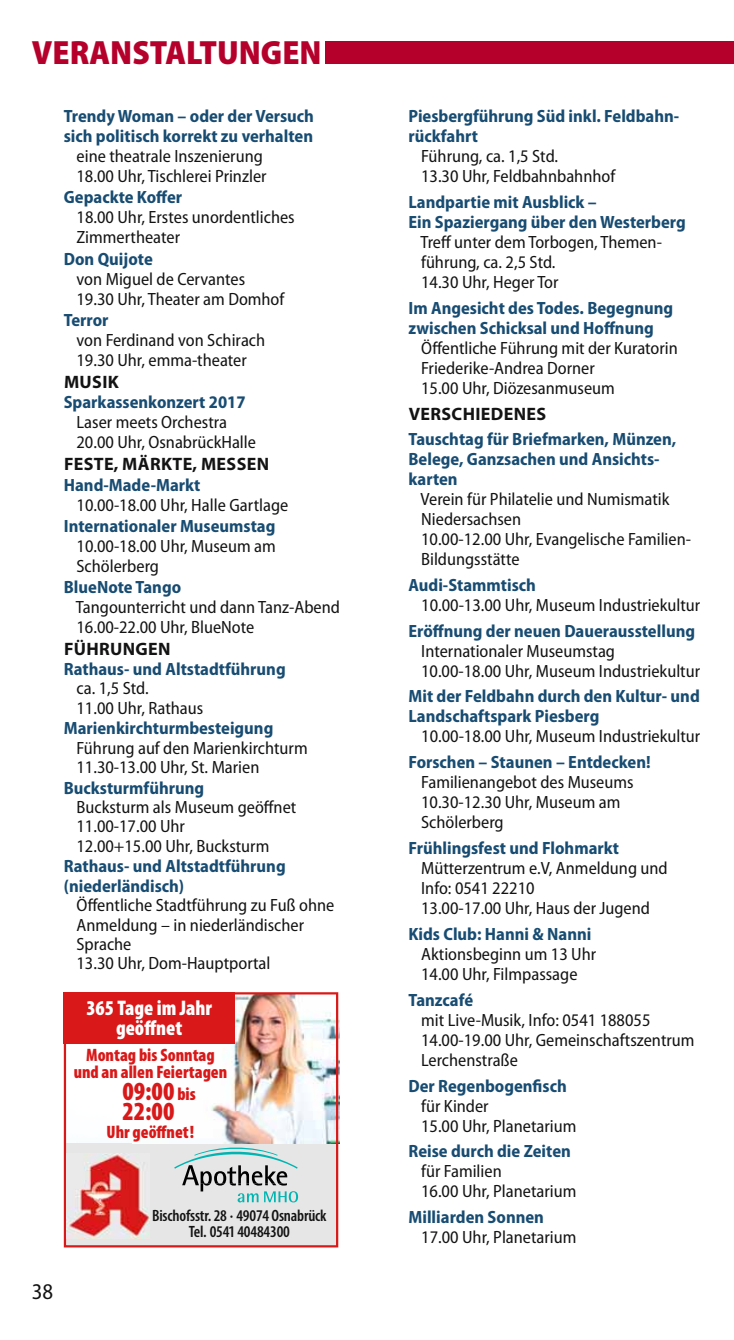
<style>
.page{position:relative;width:734px;height:1340px;background:#fff}
.page>*{position:absolute;margin:0;border:0;box-sizing:border-box;transform-origin:0 0}
.t1{font:900 semi-condensed 33.75px "Myriad Pro";color:#b6002c}
.t2{font:900 condensed 26.32px/20.5px "Myriad Pro";color:#d91919}
.t3{font:semi-condensed 22.5px "Myriad Pro";color:#141314}
.t4{font:900 condensed 21.15px/20.2px "Myriad Pro";color:#fff;text-align:center}
.t5{font:900 condensed 18px/17.3px "Myriad Pro";color:#d91919;text-align:center}
.t6{font:700 18px "Myriad Pro";letter-spacing:.02em;color:#141314}
.t7{font:semi-condensed 17.78px/20px "Myriad Pro";color:#141314}
.t8{font:700 semi-condensed 17.78px "Myriad Pro";color:#184c72}
.t9{font:600 condensed 16.43px/15.8px "Myriad Pro";letter-spacing:-.01em;color:#141314;text-align:center}
.s1{font-weight:700;color:#184c72}
.s2{font-size:18px}
</style>
<div class="page">
<div style="left:325px;top:41px;width:408px;height:23px;background:#b6002c"></div>
<div style="left:65px;top:1142px;width:272px;height:104px;background:#e6e6e6"></div>
<img style="left:67px;top:1043px;width:65px;height:1px">
<img style="left:132px;top:993px;width:208px;height:150px">
<div style="left:64px;top:992px;width:274px;height:255px;border:2px solid #d91919"></div>
<svg style="left:174px;top:1147px;width:124px;height:55px"></svg>
<div style="left:64px;top:992px;width:171px;height:51px;background:#d91919"></div>
<img style="left:67px;top:1153px;width:83px;height:84px">
<p class="t1" style="left:32px;top:40px;width:291px">VERANSTALTUNGEN</p>
<p class="t8" style="left:64px;top:109px;width:252px">Trendy Woman – oder der Versuch</p>
<p class="t8" style="left:64px;top:129px;width:251px">sich politisch korrekt zu verhalten</p>
<p class="t7" style="left:77px;top:147px;width:188px">eine theatrale Inszenierung</p>
<p class="t7" style="left:76px;top:167px;width:191px">18.00 Uhr, Tischlerei Prinzler</p>
<p class="t8" style="left:64px;top:191px;width:120px">Gepackte Koffer</p>
<p class="t7" style="left:77px;top:209px;width:219px">18.00 Uhr, Erstes unordentliches</p>
<p class="t7" style="left:76px;top:229px;width:105px">Zimmertheater</p>
<p class="t8" style="left:64px;top:252px;width:90px">Don Quijote</p>
<p class="t7" style="left:77px;top:270px;width:170px">von Miguel de Cervantes</p>
<p class="t7" style="left:76px;top:290px;width:209px">19.30 Uhr, Theater am Domhof</p>
<p class="t8" style="left:64px;top:313px;width:46px">Terror</p>
<p class="t7" style="left:77px;top:331px;width:190px">von Ferdinand von Schirach</p>
<p class="t7" style="left:76px;top:351px;width:172px">19.30 Uhr, emma-theater</p>
<p class="t6" style="left:64px;top:371px;width:56px">MUSIK</p>
<p class="t7" style="left:76px;top:394px;width:181px;text-indent:-13px"><span class="s1">Sparkassenkonzert 2017<br></span>Laser meets Orchestra<br>20.00 Uhr, OsnabrückHalle</p>
<p class="t6" style="left:64px;top:453px;width:207px">FESTE, MÄRKTE, MESSEN</p>
<p class="t8" style="left:64px;top:478px;width:138px">Hand-Made-Markt</p>
<p class="t7" style="left:77px;top:496px;width:213px">10.00-18.00 Uhr, Halle Gartlage</p>
<p class="t8" style="left:64px;top:519px;width:213px">Internationaler Museumstag</p>
<p class="t7" style="left:77px;top:537px;width:201px">10.00-18.00 Uhr, Museum am</p>
<p class="t7" style="left:76px;top:557px;width:84px">Schölerberg</p>
<p class="t8" style="left:64px;top:581px;width:119px">BlueNote Tango</p>
<p class="t7" style="left:76px;top:599px;width:265px">Tangounterricht und dann Tanz-Abend</p>
<p class="t7" style="left:76px;top:619px;width:179px">16.00-22.00 Uhr, BlueNote</p>
<p class="t6" style="left:64px;top:638px;width:108px">FÜHRUNGEN</p>
<p class="t8" style="left:64px;top:662px;width:223px">Rathaus- und Altstadtführung</p>
<p class="t7" style="left:77px;top:680px;width:74px">ca. 1,5 Std.</p>
<p class="t7" style="left:76px;top:699px;width:128px">11.00 Uhr, Rathaus</p>
<p class="t8" style="left:64px;top:721px;width:211px">Marienkirchturmbesteigung</p>
<p class="t7" style="left:77px;top:739px;width:232px">Führung auf den Marienkirchturm</p>
<p class="t7" style="left:76px;top:758px;width:184px">11.30-13.00 Uhr, St. Marien</p>
<p class="t8" style="left:64px;top:781px;width:142px">Bucksturmführung</p>
<p class="t7" style="left:77px;top:798px;width:221px">Bucksturm als Museum geöffnet</p>
<p class="t7" style="left:76px;top:818px;width:110px">11.00-17.00 Uhr</p>
<p class="t7" style="left:76px;top:837px;width:194px">12.00+15.00 Uhr, Bucksturm</p>
<p class="t8" style="left:64px;top:860px;width:223px">Rathaus- und Altstadtführung</p>
<p class="t8" style="left:64px;top:879px;width:122px">(niederländisch)</p>
<p class="t7" style="left:77px;top:896px;width:259px">Öffentliche Stadtführung zu Fuß ohne</p>
<p class="t7" style="left:76px;top:916px;width:229px">Anmeldung – in niederländischer</p>
<p class="t7" style="left:76px;top:935px;width:56px">Sprache</p>
<p class="t7" style="left:76px;top:954px;width:195px">13.30 Uhr, Dom-Hauptportal</p>
<p class="t4" style="left:86px;top:999px;width:127px">365 Tage im Jahr geöffnet</p>
<p class="t5" style="left:74px;top:1047px;width:155px">Montag bis Sonntag und an allen Feiertagen</p>
<p class="t2" style="left:122px;top:1083px;width:75px">09:00 <span class="s2">bis<br></span>22:00</p>
<p class="t5" style="left:106px;top:1124px;width:89px">Uhr geöffnet!</p>
<p class="t3" style="left:32px;top:1283px;width:23px">38</p>
<p class="t9" style="left:152px;top:1207px;width:176px">Bischofsstr. 28 · 49074 Osnabrück<br>Tel. 0541 40484300</p>
<p class="t8" style="left:408px;top:109px;width:272px">Piesbergführung Süd inkl. Feldbahn-</p>
<p class="t8" style="left:408px;top:129px;width:71px">rückfahrt</p>
<p class="t7" style="left:421px;top:147px;width:138px">Führung, ca. 1,5 Std.</p>
<p class="t7" style="left:421px;top:167px;width:195px">13.30 Uhr, Feldbahnbahnhof</p>
<p class="t8" style="left:408px;top:195px;width:190px">Landpartie mit Ausblick –</p>
<p class="t8" style="left:408px;top:215px;width:279px">Ein Spaziergang über den Westerberg</p>
<p class="t7" style="left:420px;top:233px;width:243px">Treff unter dem Torbogen, Themen -</p>
<p class="t7" style="left:421px;top:253px;width:136px">führung, ca. 2,5 Std.</p>
<p class="t7" style="left:421px;top:273px;width:139px">14.30 Uhr, Heger Tor</p>
<p class="t8" style="left:408px;top:301px;width:266px">Im Angesicht des Todes. Begegnung</p>
<p class="t8" style="left:408px;top:321px;width:247px">zwischen Schicksal und Hoffnung</p>
<p class="t7" style="left:421px;top:339px;width:258px">Öffentliche Führung mit der Kuratorin</p>
<p class="t7" style="left:421px;top:359px;width:175px">Friederike-Andrea Dorner</p>
<p class="t7" style="left:421px;top:379px;width:195px">15.00 Uhr, Diözesanmuseum</p>
<p class="t6" style="left:408px;top:403px;width:139px">VERSCHIEDENES</p>
<p class="t8" style="left:408px;top:432px;width:269px">Tauschtag für Briefmarken, Münzen,</p>
<p class="t8" style="left:408px;top:452px;width:253px">Belege, Ganzsachen und Ansichts -</p>
<p class="t8" style="left:408px;top:472px;width:51px">karten</p>
<p class="t7" style="left:420px;top:490px;width:250px">Verein für Philatelie und Numismatik</p>
<p class="t7" style="left:421px;top:510px;width:101px">Niedersachsen</p>
<p class="t7" style="left:421px;top:530px;width:271px">10.00-12.00 Uhr, Evangelische Familien-</p>
<p class="t7" style="left:421px;top:550px;width:100px">Bildungsstätte</p>
<p class="t7" style="left:421px;top:576px;width:280px;text-indent:-13px"><span class="s1">Audi-Stammtisch<br></span>10.00-13.00 Uhr, Museum Industriekultur</p>
<p class="t7" style="left:421px;top:622px;width:280px;text-indent:-13px"><span class="s1">Eröffnung der neuen Dauerausstellung<br></span>Internationaler Museumstag<br>10.00-18.00 Uhr, Museum Industriekultur</p>
<p class="t8" style="left:408px;top:689px;width:293px">Mit der Feldbahn durch den Kultur- und</p>
<p class="t8" style="left:408px;top:710px;width:192px">Landschaftspark Piesberg</p>
<p class="t7" style="left:421px;top:728px;width:280px">10.00-18.00 Uhr, Museum Industriekultur</p>
<p class="t7" style="left:421px;top:753px;width:231px;text-indent:-13px"><span class="s1">Forschen – Staunen – Entdecken!<br></span>Familienangebot des Museums<br>10.30-12.30 Uhr, Museum am<br>Schölerberg</p>
<p class="t7" style="left:421px;top:839px;width:248px;text-indent:-13px"><span class="s1">Frühlingsfest und Flohmarkt<br></span>Mütterzentrum e.V, Anmeldung und<br>Info: 0541 22210<br>13.00-17.00 Uhr, Haus der Jugend</p>
<p class="t7" style="left:421px;top:925px;width:176px;text-indent:-13px"><span class="s1">Kids Club: Hanni &amp; Nanni<br></span>Aktionsbeginn um 13 Uhr<br>14.00 Uhr, Filmpassage</p>
<p class="t7" style="left:421px;top:991px;width:275px;text-indent:-13px"><span class="s1">Tanzcafé<br></span>mit Live-Musik, Info: 0541 188055<br>14.00-19.00 Uhr, Gemeinschaftszentrum<br>Lerchenstraße</p>
<p class="t7" style="left:421px;top:1077px;width:157px;text-indent:-13px"><span class="s1">Der Regenbogenfisch </span>für Kinder<br>15.00 Uhr, Planetarium</p>
<p class="t7" style="left:421px;top:1142px;width:157px;text-indent:-13px"><span class="s1">Reise durch die Zeiten </span>für Familien<br>16.00 Uhr, Planetarium</p>
<p class="t7" style="left:421px;top:1208px;width:157px;text-indent:-13px"><span class="s1">Milliarden Sonnen<br></span>17.00 Uhr, Planetarium</p>
</div>
